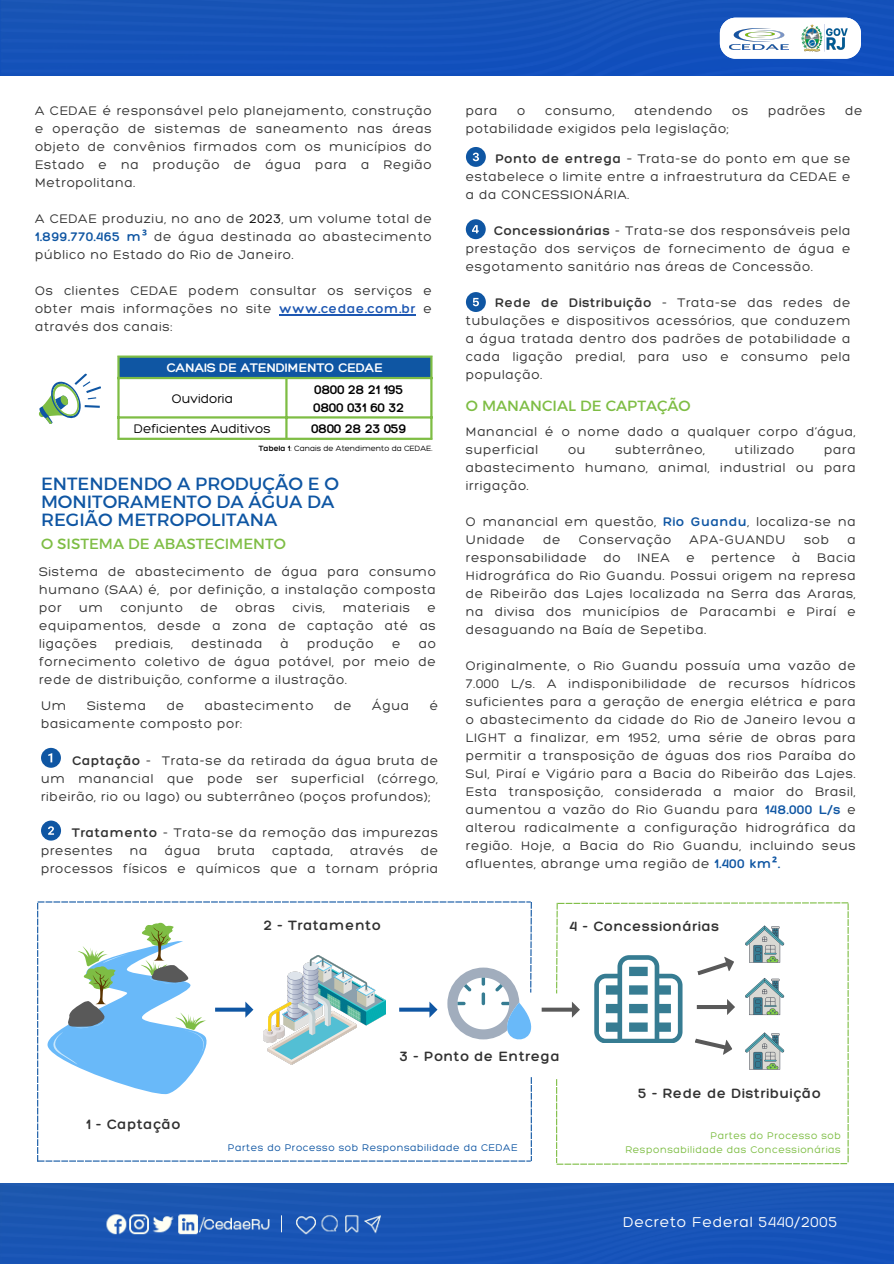
<style>
.page{position:relative;width:894px;height:1264px;background:#fff}
.page>*{position:absolute;margin:0;border:0;box-sizing:border-box;transform-origin:0 0}
.t1{font:18px/18px "Kief Montaser Regular";color:#0f56a3}
.t2{font:300 15.45px "Hero";letter-spacing:.05em;color:#fff}
.t3{font:15px "Kief Montaser Regular";color:#7ebd44}
.t4{font:300 14.7px "Hero";letter-spacing:.05em;color:#323232}
.t5{font:300 13.5px/18px "Hero";letter-spacing:.05em;color:#323232;text-align:justify}
.t6{font:300 13.5px "Hero";color:#000}
.t7{font:300 13.5px "Hero";color:#000}
.t8{font:300 13.5px "Hero";color:#fff}
.t9{font:300 10.5px/14px "Hero";letter-spacing:.05em;color:#7dbd43;text-align:right}
.t10{font:300 10.5px "Hero";letter-spacing:.05em;color:#0f56a3}
.t11{font:300 8.25px "Hero";color:#000}
.s1{color:#000}
.s2{color:#0f56a3}
.s3{font-family:"Noto Sans";font-weight:700;color:#0f56a3}
.s4{color:#1d57b2}
.s5{font-style:inherit}
</style>
<div class="page">
<div style="left:0;top:0;width:893px;height:75px;background:#1552ba"></div>
<div style="left:0;top:1183px;width:893px;height:79px;background:#1955b6"></div>
<hr style="left:279px;top:314px;width:137px;height:1px;background:#1d57b2">
<div style="left:118px;top:356px;width:313px;height:22px;background:#0f56a3"></div>
<hr style="left:117px;top:358px;width:3px;height:79px;background:#7ebd44">
<hr style="left:285px;top:379px;width:2px;height:58px;background:#7ebd44">
<hr style="left:430px;top:358px;width:2px;height:79px;background:#7ebd44">
<hr style="left:117px;top:355px;width:315px;height:3px;background:#7ebd44">
<hr style="left:117px;top:377px;width:315px;height:2px;background:#7ebd44">
<hr style="left:117px;top:416px;width:315px;height:2px;background:#7ebd44">
<hr style="left:117px;top:437px;width:315px;height:3px;background:#7ebd44">
<svg style="left:38px;top:373px;width:63px;height:51px"></svg>
<svg style="left:466px;top:147px;width:19px;height:20px"></svg>
<svg style="left:465px;top:219px;width:20px;height:20px"></svg>
<svg style="left:466px;top:292px;width:19px;height:20px"></svg>
<svg style="left:37px;top:901px;width:811px;height:263px"></svg>
<svg style="left:719px;top:18px;width:141px;height:41px"></svg>
<img style="left:799px;top:25px;width:47px;height:27px">
<img style="left:729px;top:28px;width:59px;height:22px">
<svg style="left:41px;top:748px;width:20px;height:19px"></svg>
<svg style="left:41px;top:820px;width:20px;height:20px"></svg>
<p class="t5" style="left:35px;top:101px;width:398px">A CEDAE é responsável pelo planejamento, construção e operação de sistemas de saneamento nas áreas objeto de convênios firmados com os municípios do Estado e na produção de água para a Região Metropolitana.</p>
<p class="t5" style="left:35px;top:209px;width:398px">A CEDAE produziu, no ano de <span class="s1">2023</span>, um volume total de <span class="s2">1.899.770.465 m</span><span class="s3">³</span> de água destinada ao abastecimento público no Estado do Rio de Janeiro.</p>
<p class="t5" style="left:35px;top:281px;width:398px">Os clientes CEDAE podem consultar os serviços e obter mais informações no site <span class="s4">www.cedae.com.br</span> e através dos canais:</p>
<p class="t8" style="left:167px;top:359px;width:217px">CANAIS DE ATENDIMENTO CEDAE</p>
<h1 class="t7" style="left:172px;top:390px;width:63px">Ouvidoria</h1>
<h2 class="t6" style="left:314px;top:381px;width:90px">0800 28 21 195</h2>
<h4 class="t6" style="left:313px;top:399px;width:92px">0800 031 60 32</h4>
<h4 class="t7" style="left:134px;top:420px;width:138px">Deficientes Auditivos</h4>
<h4 class="t6" style="left:311px;top:420px;width:96px">0800 28 23 059</h4>
<p class="t11" style="left:259px;top:443px;width:175px"><span class="s5">Tabela 1</span>: Canais de Atendimento da CEDAE.</p>
<h3 class="t1" style="left:41px;top:475px;width:299px">ENTENDENDO A PRODUÇÃO E O<br>MONITORAMENTO DA ÁGUA DA<br>REGIÃO METROPOLITANA</h3>
<h5 class="t3" style="left:41px;top:534px;width:246px">O SISTEMA DE ABASTECIMENTO</h5>
<h2 class="t5" style="left:39px;top:562px;width:398px">Sistema de abastecimento de água para consumo humano (SAA) é, por definição, a instalação composta por</h2>
<h2 class="t5" style="left:79px;top:598px;width:25px">um</h2>
<h2 class="t5" style="left:120px;top:598px;width:64px">conjunto</h2>
<h2 class="t5" style="left:200px;top:598px;width:19px">de</h2>
<h2 class="t5" style="left:235px;top:598px;width:41px">obras</h2>
<h2 class="t5" style="left:292px;top:598px;width:34px">civis,</h2>
<h2 class="t5" style="left:342px;top:598px;width:69px">materiais</h2>
<h2 class="t5" style="left:39px;top:598px;width:398px;text-indent:388px">e equipamentos, desde a zona de captação até as ligações</h2>
<h2 class="t5" style="left:115px;top:634px;width:59px">prediais,</h2>
<h2 class="t5" style="left:191px;top:634px;width:72px">destinada</h2>
<h2 class="t5" style="left:280px;top:634px;width:10px">à</h2>
<h2 class="t5" style="left:307px;top:634px;width:68px">produção</h2>
<h2 class="t5" style="left:392px;top:634px;width:10px">e</h2>
<h2 class="t5" style="left:39px;top:634px;width:398px;text-indent:379px">ao fornecimento coletivo de água potável, por meio de rede de distribuição, conforme a ilustração.</h2>
<h4 class="t5" style="left:41px;top:696px;width:27px">Um</h4>
<h4 class="t5" style="left:87px;top:696px;width:61px">Sistema</h4>
<h4 class="t5" style="left:167px;top:696px;width:19px">de</h4>
<h4 class="t5" style="left:205px;top:696px;width:110px">abastecimento</h4>
<h4 class="t5" style="left:334px;top:696px;width:19px">de</h4>
<h4 class="t5" style="left:372px;top:696px;width:38px">Água</h4>
<h4 class="t5" style="left:429px;top:696px;width:10px">é</h4>
<h4 class="t5" style="left:41px;top:714px;width:203px">basicamente composto por:</h4>
<h4 class="t5" style="left:41px;top:750px;width:398px;text-indent:32px"><span class="s5">Captação</span> - Trata-se da retirada da água bruta de um manancial que pode ser superficial (córrego, ribeirão, rio ou lago) ou subterrâneo (poços profundos);</h4>
<h4 class="t5" style="left:41px;top:822px;width:398px;text-indent:31px"><span class="s5">Tratamento</span> - Trata-se da remoção das impurezas presentes</h4>
<h4 class="t5" style="left:130px;top:840px;width:19px">na</h4>
<h4 class="t5" style="left:165px;top:840px;width:37px">água</h4>
<h4 class="t5" style="left:217px;top:840px;width:39px">bruta</h4>
<h4 class="t5" style="left:272px;top:840px;width:62px">captada,</h4>
<h4 class="t5" style="left:350px;top:840px;width:55px">através</h4>
<h4 class="t5" style="left:41px;top:840px;width:398px;text-align:right">de<br>processos físicos e químicos que a tornam própria</h4>
<p class="t4" style="left:264px;top:915px;width:118px">2 - Tratamento</p>
<p class="t5" style="left:465px;top:101px;width:33px">para</p>
<p class="t5" style="left:517px;top:101px;width:10px">o</p>
<p class="t5" style="left:545px;top:101px;width:71px">consumo,</p>
<p class="t5" style="left:634px;top:101px;width:79px">atendendo</p>
<p class="t5" style="left:732px;top:101px;width:18px">os</p>
<p class="t5" style="left:767px;top:101px;width:59px">padrões</p>
<p class="t5" style="left:845px;top:101px;width:19px">de</p>
<p class="t5" style="left:465px;top:119px;width:265px">potabilidade exigidos pela legislação;</p>
<h4 class="t5" style="left:465px;top:149px;width:386px;text-indent:29px"><span class="s5">Ponto de entrega</span> – Trata-se do ponto em que se estabelece o limite entre a infraestrutura da CEDAE e a da CONCESSIONÁRIA.</h4>
<p class="t5" style="left:465px;top:221px;width:386px;text-indent:28px"><span class="s5">Concessionárias</span> - Trata-se dos responsáveis pela prestação dos serviços de fornecimento de água e esgotamento sanitário nas áreas de Concessão.</p>
<p class="t5" style="left:465px;top:293px;width:386px;text-indent:29px"><span class="s5">Rede de Distribuição</span> - Trata-se das redes de tubulações e dispositivos acessórios, que conduzem a água tratada dentro dos padrões de potabilidade a cada ligação predial, para uso e consumo pela população.</p>
<h4 class="t3" style="left:465px;top:396px;width:226px">O MANANCIAL DE CAPTAÇÃO</h4>
<h4 class="t5" style="left:465px;top:422px;width:391px">Manancial é o nome dado a qualquer corpo d’água, superficial</h4>
<h4 class="t5" style="left:568px;top:440px;width:19px">ou</h4>
<h4 class="t5" style="left:615px;top:440px;width:91px">subterrâneo,</h4>
<h4 class="t5" style="left:734px;top:440px;width:61px">utilizado</h4>
<h4 class="t5" style="left:465px;top:440px;width:391px;text-indent:358px">para abastecimento humano, animal, industrial ou para irrigação.</h4>
<h4 class="t5" style="left:465px;top:512px;width:391px">O manancial em questão, <span class="s2">Rio Guandu</span>, localiza-se na<br>Unidade</h4>
<h4 class="t5" style="left:543px;top:530px;width:19px">de</h4>
<h4 class="t5" style="left:578px;top:530px;width:94px">Conservação</h4>
<h4 class="t5" style="left:689px;top:530px;width:98px">APA-GUANDU</h4>
<h4 class="t5" style="left:803px;top:530px;width:27px">sob</h4>
<h4 class="t5" style="left:465px;top:530px;width:391px;text-indent:381px">a responsabilidade do INEA e pertence à Bacia Hidrográfica do Rio Guandu. Possui origem na represa de Ribeirão das Lajes localizada na Serra das Araras, na divisa dos municípios de Paracambi e Piraí e desaguando na Baía de Sepetiba.</h4>
<p class="t5" style="left:465px;top:656px;width:391px">Originalmente, o Rio Guandu possuía uma vazão de 7.000 L/s. A indisponibilidade de recursos hídricos suficientes para a geração de energia elétrica e para o abastecimento da cidade do Rio de Janeiro levou a LIGHT a finalizar, em 1952, uma série de obras para permitir a transposição de águas dos rios Paraíba do Sul, Piraí e Vigário para a Bacia do Ribeirão das Lajes.<br>Esta transposição, considerada a maior do Brasil, aumentou a vazão do Rio Guandu para <span class="s2">148.000 L/s</span> e alterou radicalmente a configuração hidrográfica da região. Hoje, a Bacia do Rio Guandu, incluindo seus afluentes, abrange uma região de <span class="s2">1.400 km</span><span class="s3">²</span><span class="s2">.</span></p>
<p class="t4" style="left:569px;top:916px;width:151px">4 - Concessionárias</p>
<h4 class="t4" style="left:86px;top:1115px;width:96px">1 - Captação</h4>
<p class="t4" style="left:399px;top:1047px;width:161px">3 - Ponto de Entrega</p>
<p class="t10" style="left:228px;top:1140px;width:291px">Partes do Processo sob Responsabilidade da CEDAE</p>
<p class="t4" style="left:638px;top:1083px;width:184px">5 - Rede de Distribuição</p>
<h4 class="t9" style="left:625px;top:1128px;width:217px">Partes do Processo sob<br>Responsabilidade das Concessionárias</h4>
<p class="t2" style="left:623px;top:1211px;width:215px">Decreto Federal 5440/2005</p>
</div>
